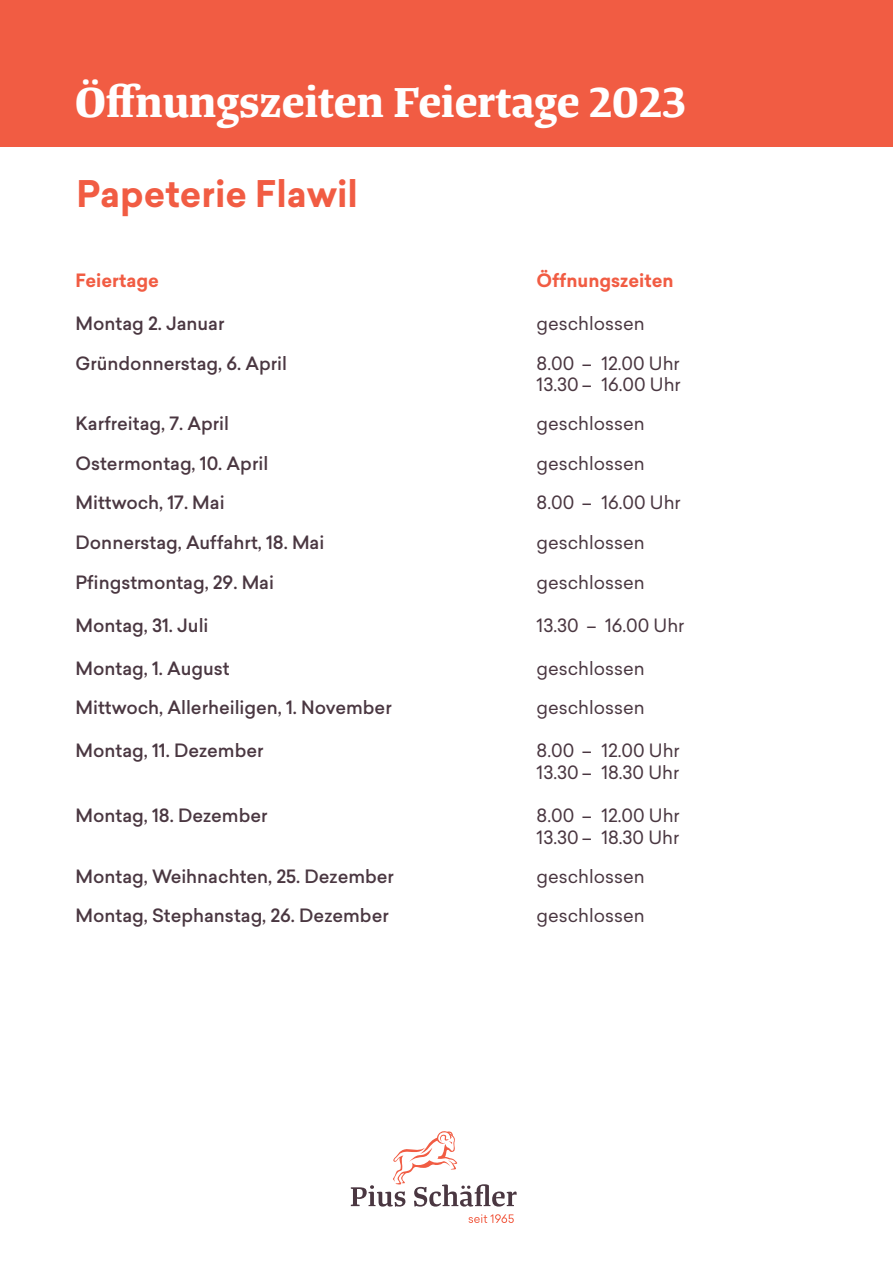
<style>
.page{position:relative;width:893px;height:1263px;background:#fff}
.page>*{position:absolute;margin:0;border:0;box-sizing:border-box;transform-origin:0 0}
.t1{font:500 45px "Tanger Serif";color:#fff}
.t2{font:700 36px "Sailec";color:#f15c43}
.t3{font:500 18px "Sailec";color:#4a3741}
.t4{font:18px/21.6px "Sailec";color:#4a3741}
.t5{font:700 18px "Sailec";color:#f15c43}
</style>
<div class="page">
<div style="left:0;top:0;width:893px;height:147px;background:#f15c43"></div>
<svg style="left:469px;top:1214px;width:45px;height:9px"></svg>
<svg style="left:351px;top:1131px;width:166px;height:75px"></svg>
<h1 class="t1" style="left:75px;top:67px;width:613px">Öffnungszeiten Feiertage 2023</h1>
<p class="t2" style="left:77px;top:168px;width:283px">Papeterie Flawil</p>
<p class="t5" style="left:75px;top:267px;width:85px">Feiertage</p>
<p class="t5" style="left:537px;top:267px;width:138px">Öffnungszeiten</p>
<p class="t3" style="left:75px;top:311px;width:151px">Montag 2. Januar</p>
<p class="t4" style="left:537px;top:312px;width:110px">geschlossen</p>
<p class="t3" style="left:75px;top:350px;width:213px">Gründonnerstag, 6. April</p>
<p class="t4" style="left:537px;top:352px;width:146px">8.00 – 12.00 Uhr<br>13.30 – 16.00 Uhr</p>
<p class="t3" style="left:75px;top:411px;width:155px">Karfreitag, 7. April</p>
<p class="t4" style="left:537px;top:413px;width:110px">geschlossen</p>
<p class="t3" style="left:75px;top:451px;width:194px">Ostermontag, 10. April</p>
<p class="t4" style="left:537px;top:452px;width:110px">geschlossen</p>
<p class="t3" style="left:75px;top:490px;width:151px">Mittwoch, 17. Mai</p>
<p class="t4" style="left:537px;top:492px;width:146px">8.00 – 16.00 Uhr</p>
<p class="t3" style="left:75px;top:530px;width:250px">Donnerstag, Auffahrt, 18. Mai</p>
<p class="t4" style="left:537px;top:531px;width:110px">geschlossen</p>
<p class="t3" style="left:75px;top:569px;width:200px">Pfingstmontag, 29. Mai</p>
<p class="t3" style="left:75px;top:613px;width:135px">Montag, 31. Juli</p>
<p class="t3" style="left:75px;top:656px;width:156px">Montag, 1. August</p>
<p class="t4" style="left:537px;top:571px;width:110px">geschlossen</p>
<p class="t4" style="left:537px;top:614px;width:149px">13.30 – 16.00 Uhr</p>
<p class="t4" style="left:537px;top:657px;width:110px">geschlossen</p>
<p class="t3" style="left:75px;top:695px;width:318px">Mittwoch, Allerheiligen, 1. November</p>
<p class="t3" style="left:75px;top:738px;width:190px">Montag, 11. Dezember</p>
<p class="t3" style="left:75px;top:803px;width:194px">Montag, 18. Dezember</p>
<p class="t4" style="left:537px;top:696px;width:110px">geschlossen</p>
<p class="t4" style="left:537px;top:740px;width:145px">8.00 – 12.00 Uhr<br>13.30 – 18.30 Uhr</p>
<p class="t4" style="left:537px;top:804px;width:145px">8.00 – 12.00 Uhr<br>13.30 – 18.30 Uhr</p>
<p class="t3" style="left:75px;top:863px;width:320px">Montag, Weihnachten, 25. Dezember</p>
<p class="t4" style="left:537px;top:865px;width:110px">geschlossen</p>
<p class="t3" style="left:75px;top:903px;width:315px">Montag, Stephanstag, 26. Dezember</p>
<p class="t4" style="left:537px;top:905px;width:110px">geschlossen</p>
</div>
